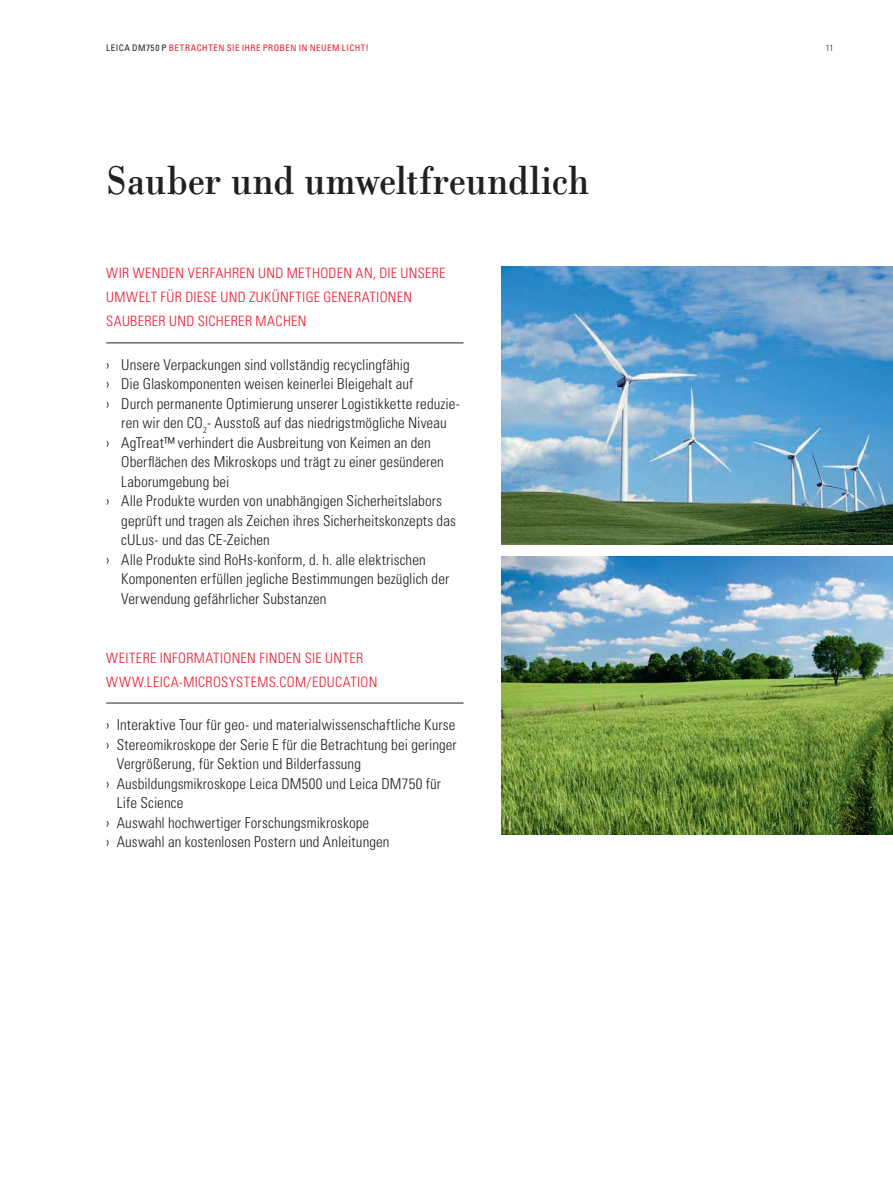
<style>
.page{position:relative;width:893px;height:1191px;background:#fff}
.page>*{position:absolute;margin:0;border:0;box-sizing:border-box;transform-origin:0 0}
.t1{font:42px "Leicana";letter-spacing:-.005em;color:#231f20}
.t2{font:300 condensed 15px "Univers LT Std";letter-spacing:.005em;color:#231f20}
.t3{font:300 condensed 14.25px/24px "Univers LT Std";letter-spacing:.02em;color:#ed1b2e}
.t4{font:condensed 9px "Univers LT Std";letter-spacing:.055em;color:#ed1b2e}
.t5{font:300 condensed 9px "Univers LT Std";color:#231f20}
.s1{color:#231f20}
</style>
<div class="page">
<img style="left:502px;top:266px;width:391px;height:278px">
<img style="left:502px;top:557px;width:391px;height:278px">
<hr style="left:106px;top:342px;width:357px;height:1px;background:#231f20">
<hr style="left:106px;top:702px;width:357px;height:1px;background:#231f20">
<p class="t4" style="left:106px;top:44px;width:264px"><span class="s1">LEICA DM750 P</span> BETRACHTEN SIE IHRE PROBEN IN NEUEM LICHT!</p>
<p class="t5" style="left:826px;top:44px;width:9px">11</p>
<h1 class="t1" style="left:106px;top:155px;width:484px">Sauber und umweltfreundlich</h1>
<p class="t3" style="left:106px;top:262px;width:341px">WIR WENDEN VERFAHREN UND METHODEN AN, DIE UNSERE<br>UMWELT FÜR DIESE UND ZUKÜNFTIGE GENERATIONEN<br>SAUBERER UND SICHERER MACHEN</p>
<p class="t2" style="left:106px;top:358px;width:305px">› Unsere Verpackungen sind vollständig recyclingfähig</p>
<p class="t2" style="left:106px;top:378px;width:309px">› Die Glaskomponenten weisen keinerlei Bleigehalt auf</p>
<p class="t2" style="left:106px;top:397px;width:355px">› Durch permanente Optimierung unserer Logistikkette reduzie-</p>
<p class="t2" style="left:121px;top:417px;width:327px">ren wir den CO<sub>2</sub>- Ausstoß auf das niedrigstmögliche Niveau</p>
<p class="t2" style="left:106px;top:436px;width:326px">› AgTreat™ verhindert die Ausbreitung von Keimen an den</p>
<p class="t2" style="left:121px;top:456px;width:324px">Oberflächen des Mikroskops und trägt zu einer gesünderen</p>
<p class="t2" style="left:121px;top:475px;width:110px">Laborumgebung bei</p>
<p class="t2" style="left:106px;top:495px;width:337px">› Alle Produkte wurden von unabhängigen Sicherheitslabors</p>
<p class="t2" style="left:121px;top:514px;width:336px">geprüft und tragen als Zeichen ihres Sicherheitskonzepts das</p>
<p class="t2" style="left:121px;top:534px;width:150px">cULus- und das CE-Zeichen</p>
<p class="t2" style="left:106px;top:553px;width:321px">› Alle Produkte sind RoHs-konform, d. h. alle elektrischen</p>
<p class="t2" style="left:121px;top:573px;width:329px">Komponenten erfüllen jegliche Bestimmungen bezüglich der</p>
<p class="t2" style="left:121px;top:592px;width:207px">Verwendung gefährlicher Substanzen</p>
<p class="t3" style="left:106px;top:646px;width:273px">WEITERE INFORMATIONEN FINDEN SIE UNTER<br>WWW.LEICA-MICROSYSTEMS.COM/EDUCATION</p>
<p class="t2" style="left:106px;top:718px;width:351px">› Interaktive Tour für geo- und materialwissenschaftliche Kurse</p>
<p class="t2" style="left:106px;top:738px;width:352px">› Stereomikroskope der Serie E für die Betrachtung bei geringer</p>
<p class="t2" style="left:117px;top:757px;width:246px">Vergrößerung, für Sektion und Bilderfassung</p>
<p class="t2" style="left:106px;top:777px;width:336px">› Ausbildungsmikroskope Leica DM500 und Leica DM750 für</p>
<p class="t2" style="left:117px;top:796px;width:68px">Life Science</p>
<p class="t2" style="left:106px;top:816px;width:264px">› Auswahl hochwertiger Forschungsmikroskope</p>
<p class="t2" style="left:106px;top:835px;width:285px">› Auswahl an kostenlosen Postern und Anleitungen</p>
</div>
